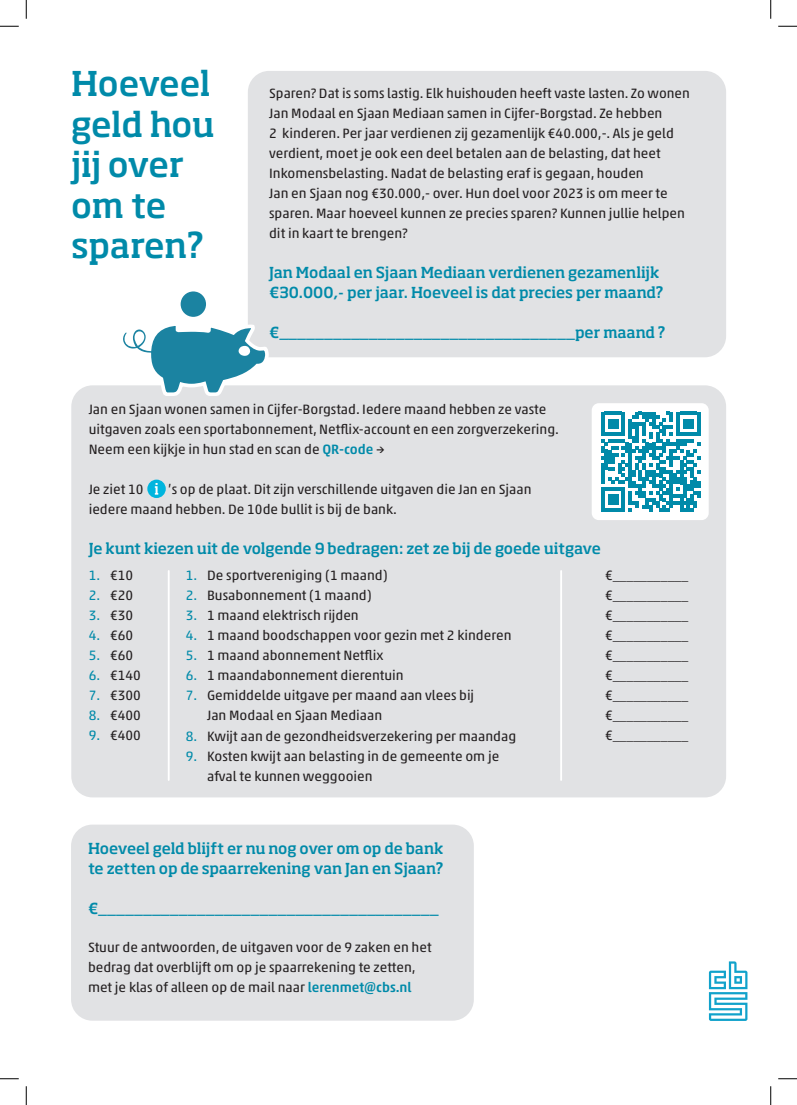
<style>
.page{position:relative;width:797px;height:1105px;background:#fff}
.page>*{position:absolute;margin:0;border:0;box-sizing:border-box;transform-origin:0 0}
.t1{font:500 33.75px/40.5px "Soho Pro";letter-spacing:-.015em;color:#008aa9}
.t2{font:500 15px/20px "Soho Pro";letter-spacing:-.01em;color:#008aa9}
.t3{font:13.75px/20px "Akko Pro";color:#231f20}
.s1{font-weight:500;color:#008aa9}
.s2{color:#008aa9}
</style>
<div class="page">
<div style="left:248px;top:71px;width:478px;height:286px;background:#e1e2e4;border-radius:21px"></div>
<div style="left:71px;top:385px;width:655px;height:412px;background:#e1e2e4;border-radius:21px"></div>
<div style="left:71px;top:825px;width:403px;height:196px;background:#e1e2e4;border-radius:21px"></div>
<svg style="left:123px;top:291px;width:146px;height:104px"></svg>
<hr style="left:168px;top:571px;width:2px;height:209px;background:#fff">
<hr style="left:560px;top:571px;width:2px;height:209px;background:#fff">
<svg style="left:708px;top:961px;width:40px;height:60px"></svg>
<div style="left:147px;top:480px;width:19px;height:18px;background:#00b5de;border-radius:50%"></div>
<svg style="left:155px;top:483px;width:3px;height:12px"></svg>
<div style="left:591px;top:403px;width:117px;height:117px;background:#fff;border-radius:7px"></div>
<svg style="left:601px;top:412px;width:99px;height:100px"></svg>
<svg style="left:0;top:25px;width:19px;height:2px"></svg>
<svg style="left:778px;top:25px;width:19px;height:2px"></svg>
<svg style="left:0;top:1078px;width:19px;height:1px"></svg>
<svg style="left:778px;top:1078px;width:19px;height:1px"></svg>
<svg style="left:25px;top:0;width:2px;height:19px"></svg>
<svg style="left:25px;top:1086px;width:2px;height:19px"></svg>
<svg style="left:770px;top:0;width:1px;height:19px"></svg>
<svg style="left:770px;top:1086px;width:1px;height:19px"></svg>
<h1 class="t1" style="left:71px;top:61px;width:145px">Hoeveel geld hou jij over om te sparen?</h1>
<p class="t3" style="left:269px;top:83px;width:422px">Sparen? Dat is soms lastig. Elk huishouden heeft vaste lasten. Zo wonen Jan Modaal en Sjaan Mediaan samen in Cijfer-Borgstad. Ze hebben<br>2 kinderen. Per jaar verdienen zij gezamenlijk €40.000,-. Als je geld verdient, moet je ook een deel betalen aan de belasting, dat heet Inkomensbelasting. Nadat de belasting eraf is gegaan, houden<br>Jan en Sjaan nog €30.000,- over. Hun doel voor 2023 is om meer te sparen. Maar hoeveel kunnen ze precies sparen? Kunnen jullie helpen dit in kaart te brengen?</p>
<p class="t2" style="left:269px;top:262px;width:396px">Jan Modaal en Sjaan Mediaan verdienen gezamenlijk €30.000,- per jaar. Hoeveel is dat precies per maand?</p>
<p class="t2" style="left:269px;top:322px;width:398px">€_________________________________per maand ?</p>
<p class="t3" style="left:89px;top:399px;width:472px">Jan en Sjaan wonen samen in Cijfer-Borgstad. Iedere maand hebben ze vaste uitgaven zoals een sportabonnement, Netflix-account en een zorgverzekering.<br>Neem een kijkje in hun stad en scan de <span class="s1">QR-code</span> →</p>
<p class="t3" style="left:89px;top:479px;width:56px">Je ziet 10</p>
<p class="t3" style="left:89px;top:479px;width:444px;text-indent:80px">’s op de plaat. Dit zijn verschillende uitgaven die Jan en Sjaan iedere maand hebben. De 10de bullit is bij de bank.</p>
<p class="t2" style="left:89px;top:537px;width:514px">Je kunt kiezen uit de volgende 9 bedragen: zet ze bij de goede uitgave</p>
<p class="t3" style="left:89px;top:565px;width:46px"><span class="s2">1.</span> €10</p>
<p class="t3" style="left:89px;top:585px;width:46px"><span class="s2">2.</span> €20</p>
<p class="t3" style="left:89px;top:605px;width:46px"><span class="s2">3.</span> €30</p>
<p class="t3" style="left:89px;top:625px;width:46px"><span class="s2">4.</span> €60</p>
<p class="t3" style="left:89px;top:645px;width:46px"><span class="s2">5.</span> €60</p>
<p class="t3" style="left:89px;top:665px;width:54px"><span class="s2">6.</span> €140</p>
<p class="t3" style="left:89px;top:685px;width:54px"><span class="s2">7.</span> €300</p>
<p class="t3" style="left:89px;top:705px;width:54px"><span class="s2">8.</span> €400</p>
<p class="t3" style="left:89px;top:725px;width:54px"><span class="s2">9.</span> €400</p>
<p class="t3" style="left:186px;top:565px;width:203px"><span class="s2">1.</span> De sportvereniging (1 maand)</p>
<p class="t3" style="left:186px;top:585px;width:187px"><span class="s2">2.</span> Busabonnement (1 maand)</p>
<p class="t3" style="left:186px;top:605px;width:174px"><span class="s2">3.</span> 1 maand elektrisch rijden</p>
<p class="t3" style="left:186px;top:625px;width:327px"><span class="s2">4.</span> 1 maand boodschappen voor gezin met 2 kinderen</p>
<p class="t3" style="left:186px;top:646px;width:199px"><span class="s2">5.</span> 1 maand abonnement Netflix</p>
<p class="t3" style="left:186px;top:666px;width:219px"><span class="s2">6.</span> 1 maandabonnement dierentuin</p>
<p class="t3" style="left:207px;top:686px;width:269px;text-indent:-21px"><span class="s2">7.</span> Gemiddelde uitgave per maand aan vlees bij<br>Jan Modaal en Sjaan Mediaan</p>
<p class="t3" style="left:186px;top:726px;width:332px"><span class="s2">8.</span> Kwijt aan de gezondheidsverzekering per maandag</p>
<p class="t3" style="left:207px;top:746px;width:294px;text-indent:-21px"><span class="s2">9.</span> Kosten kwijt aan belasting in de gemeente om je afval te kunnen weggooien</p>
<p class="t3" style="left:605px;top:565px;width:85px;text-align:justify">€___________ €___________ €___________ €___________ €___________ €___________ €___________ €___________ €___________</p>
<p class="t2" style="left:88px;top:838px;width:357px">Hoeveel geld blijft er nu nog over om op de bank te zetten op de spaarrekening van Jan en Sjaan?</p>
<p class="t2" style="left:88px;top:898px;width:352px">€______________________________________</p>
<p class="t3" style="left:88px;top:937px;width:345px">Stuur de antwoorden, de uitgaven voor de 9 zaken en het bedrag dat overblijft om op je spaarrekening te zetten, met je klas of alleen op de mail naar <span class="s1">lerenmet@cbs.nl</span></p>
</div>
